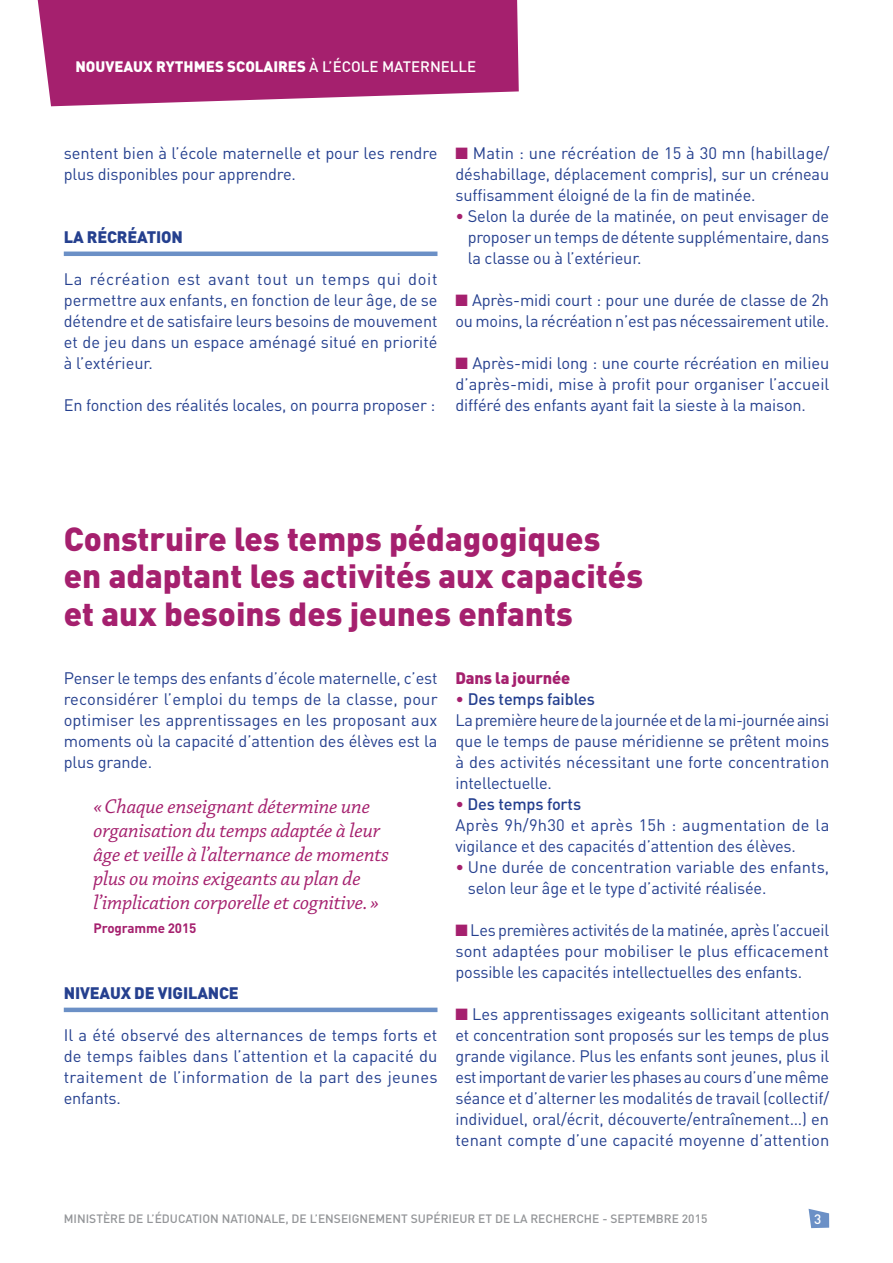
<style>
.page{position:relative;width:893px;height:1263px;background:#fff}
.page>*{position:absolute;margin:0;border:0;box-sizing:border-box;transform-origin:0 0}
.t1{font:900 33px/37.5px "DIN";color:#a5206e}
.t2{font:italic 21px/24px "Chaparral Pro";letter-spacing:-.005em;color:#a5206e}
.t3{font:16.5px/21px "DIN";letter-spacing:-.01em;color:#25408f;text-align:justify}
.t4{font:900 16.5px "DIN";color:#25408f}
.t5{font:900 16.5px "DIN";letter-spacing:-.01em;color:#a5206e}
.t6{font:900 15px "DIN";color:#fff}
.t7{font:700 13.5px "DIN";letter-spacing:-.01em;color:#a5206e}
.t8{font:500 13.5px "DIN";color:#fff}
.t9{font:500 12px "DIN";color:#939598}
.s1{font-weight:500}
.s2{color:#a5206e}
</style>
<div class="page">
<svg style="left:809px;top:1209px;width:20px;height:19px"></svg>
<hr style="left:64px;top:1008px;width:373px;height:4px;background:#6b90c6">
<hr style="left:64px;top:252px;width:373px;height:4px;background:#6b90c6">
<svg style="left:38px;top:0;width:481px;height:106px;background:#ac3179"></svg>
<p class="t6" style="left:75px;top:57px;width:402px">NOUVEAUX RYTHMES SCOLAIRES <span class="s1">À L’ÉCOLE MATERNELLE</span></p>
<p class="t3" style="left:64px;top:142px;width:375px">sentent bien à l’école maternelle et pour les rendre plus disponibles pour apprendre.</p>
<p class="t4" style="left:64px;top:226px;width:84px">La récréation</p>
<p class="t3" style="left:64px;top:268px;width:375px">La récréation est avant tout un temps qui doit permettre aux enfants, en fonction de leur âge, de se détendre et de satisfaire leurs besoins de mouvement et de jeu dans un espace aménagé situé en priorité à l’extérieur.</p>
<p class="t3" style="left:64px;top:394px;width:373px">En fonction des réalités locales, on pourra proposer :</p>
<p class="t3" style="left:455px;top:142px;width:375px"><span class="s2">■</span> Matin : une récréation de 15 à 30 mn (habillage/ déshabillage, déplacement compris), sur un créneau suffisamment éloigné de la fin de matinée.</p>
<p class="t3" style="left:468px;top:205px;width:363px;text-indent:-12px"><span class="s2">•</span> Selon la durée de la matinée, on peut envisager de proposer un temps de détente supplémentaire, dans la classe ou à l’extérieur.</p>
<p class="t3" style="left:455px;top:289px;width:375px"><span class="s2">■</span> Après-midi court : pour une durée de classe de 2h ou moins, la récréation n’est pas nécessairement utile.</p>
<p class="t3" style="left:455px;top:352px;width:375px"><span class="s2">■</span> Après-midi long : une courte récréation en milieu d’après-midi, mise à profit pour organiser l’accueil différé des enfants ayant fait la sieste à la maison.</p>
<h1 class="t1" style="left:64px;top:518px;width:581px">Construire les temps pédagogiques en adaptant les activités aux capacités et aux besoins des jeunes enfants</h1>
<p class="t3" style="left:64px;top:667px;width:375px">Penser le temps des enfants d’école maternelle, c’est reconsidérer l’emploi du temps de la classe, pour optimiser les apprentissages en les proposant aux moments où la capacité d’attention des élèves est la plus grande.</p>
<p class="t2" style="left:94px;top:795px;width:297px">«Chaque enseignant détermine une organisation du temps adaptée à leur âge et veille à l’alternance de moments plus ou moins exigeants au plan de l’implication corporelle et cognitive. »</p>
<p class="t7" style="left:94px;top:919px;width:104px">Programme 2015</p>
<p class="t4" style="left:64px;top:982px;width:22px">Niveaux</p>
<p class="t4" style="left:134px;top:982px;width:59px">de vigilance</p>
<p class="t3" style="left:64px;top:1024px;width:375px">Il a été observé des alternances de temps forts et de temps faibles dans l’attention et la capacité du traitement de l’information de la part des jeunes enfants.</p>
<p class="t5" style="left:455px;top:667px;width:116px">Dans la journée</p>
<p class="t3" style="left:455px;top:688px;width:375px;text-align:left"><span class="s2">•</span> <span class="s1">DES TEMPS FAIBLES<br></span>La première heure de la journée et de la mi-journée ainsi que le temps de pause méridienne se prêtent moins à des activités nécessitant une forte concentration intellectuelle.</p>
<p class="t3" style="left:455px;top:793px;width:375px;text-align:left"><span class="s2">•</span> <span class="s1">DES TEMPS FORTS<br></span>Après 9h/9h30 et après 15h : augmentation de la vigilance et des capacités d’attention des élèves.</p>
<p class="t3" style="left:468px;top:856px;width:363px;text-indent:-12px"><span class="s2">•</span> Une durée de concentration variable des enfants, selon leur âge et le type d’activité réalisée.</p>
<p class="t3" style="left:455px;top:919px;width:375px"><span class="s2">■</span> Les premières activités de la matinée, après l’accueil sont adaptées pour mobiliser le plus efficacement possible les capacités intellectuelles des enfants.</p>
<p class="t3" style="left:455px;top:1003px;width:375px"><span class="s2">■</span> Les apprentissages exigeants sollicitant attention et concentration sont proposés sur les temps de plus grande vigilance. Plus les enfants sont jeunes, plus il est important de varier les phases au cours d’une même séance et d’alterner les modalités de travail (collectif/ individuel, oral/écrit, découverte/entraînement…) en tenant compte d’une capacité moyenne d’attention</p>
<p class="t9" style="left:64px;top:1211px;width:262px">MINISTÈRE DE L’ÉDUCATION NATIONALE, DE L’ENSEI</p>
<p class="t9" style="left:352px;top:1211px;width:17px">GNEMENT</p>
<p class="t9" style="left:411px;top:1211px;width:31px">SUPÉRIEUR</p>
<p class="t9" style="left:478px;top:1211px;width:61px">ETDELAREC</p>
<p class="t9" style="left:553px;top:1211px;width:17px">HERC</p>
<p class="t9" style="left:584px;top:1211px;width:125px">HE - SEPTEMBRE 2015</p>
<p class="t8" style="left:814px;top:1211px;width:9px">3</p>
</div>
